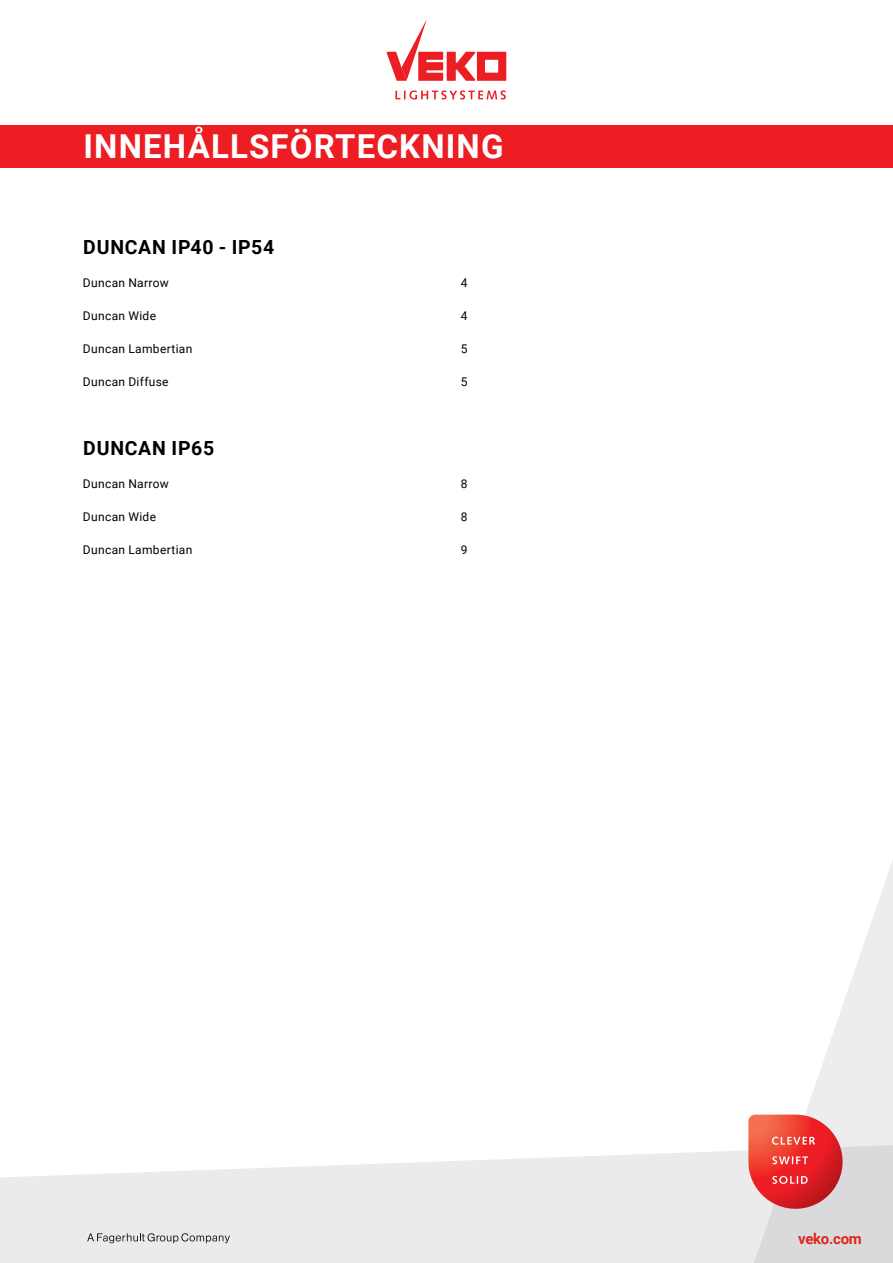
<style>
.page{position:relative;width:893px;height:1263px;background:#fff}
.page>*{position:absolute;margin:0;border:0;box-sizing:border-box;transform-origin:0 0}
.t1{font:700 33px "Roboto";letter-spacing:.035em;color:#fff}
.t2{font:700 19.5px "Roboto";letter-spacing:.04em;color:#000}
.t3{font:700 15px "Roboto";letter-spacing:-.02em;color:#df271c}
.t4{font:12px "Roboto";letter-spacing:.025em;color:#000}
</style>
<div class="page">
<svg style="left:0;top:1150px;width:748px;height:113px;background:#ededee"></svg>
<svg style="left:748px;top:860px;width:145px;height:403px"></svg>
<svg style="left:395px;top:90px;width:111px;height:10px"></svg>
<svg style="left:386px;top:19px;width:120px;height:62px"></svg>
<svg style="left:748px;top:1114px;width:94px;height:95px;background:#e65653"></svg>
<svg style="left:87px;top:1233px;width:143px;height:10px"></svg>
<div style="left:0;top:125px;width:893px;height:43px;background:#ed1d24"></div>
<h1 class="t1" style="left:83px;top:123px;width:422px">INNEHÅLLSFÖRTECKNING</h1>
<h2 class="t2" style="left:83px;top:233px;width:193px">DUNCAN IP40 - IP54</h2>
<p class="t4" style="left:83px;top:274px;width:87px">Duncan Narrow</p>
<p class="t4" style="left:461px;top:274px;width:8px">4</p>
<p class="t4" style="left:83px;top:307px;width:75px">Duncan Wide</p>
<p class="t4" style="left:461px;top:307px;width:8px">4</p>
<p class="t4" style="left:83px;top:340px;width:111px">Duncan Lambertian</p>
<p class="t4" style="left:461px;top:340px;width:8px">5</p>
<p class="t4" style="left:83px;top:373px;width:87px">Duncan Diffuse</p>
<p class="t4" style="left:461px;top:373px;width:8px">5</p>
<h2 class="t2" style="left:83px;top:434px;width:132px">DUNCAN IP65</h2>
<p class="t4" style="left:83px;top:475px;width:87px">Duncan Narrow</p>
<p class="t4" style="left:461px;top:475px;width:8px">8</p>
<p class="t4" style="left:83px;top:508px;width:75px">Duncan Wide</p>
<p class="t4" style="left:461px;top:508px;width:8px">8</p>
<p class="t4" style="left:83px;top:541px;width:111px">Duncan Lambertian</p>
<p class="t4" style="left:461px;top:541px;width:8px">9</p>
<p class="t3" style="left:798px;top:1228px;width:65px">veko.com</p>
</div>
